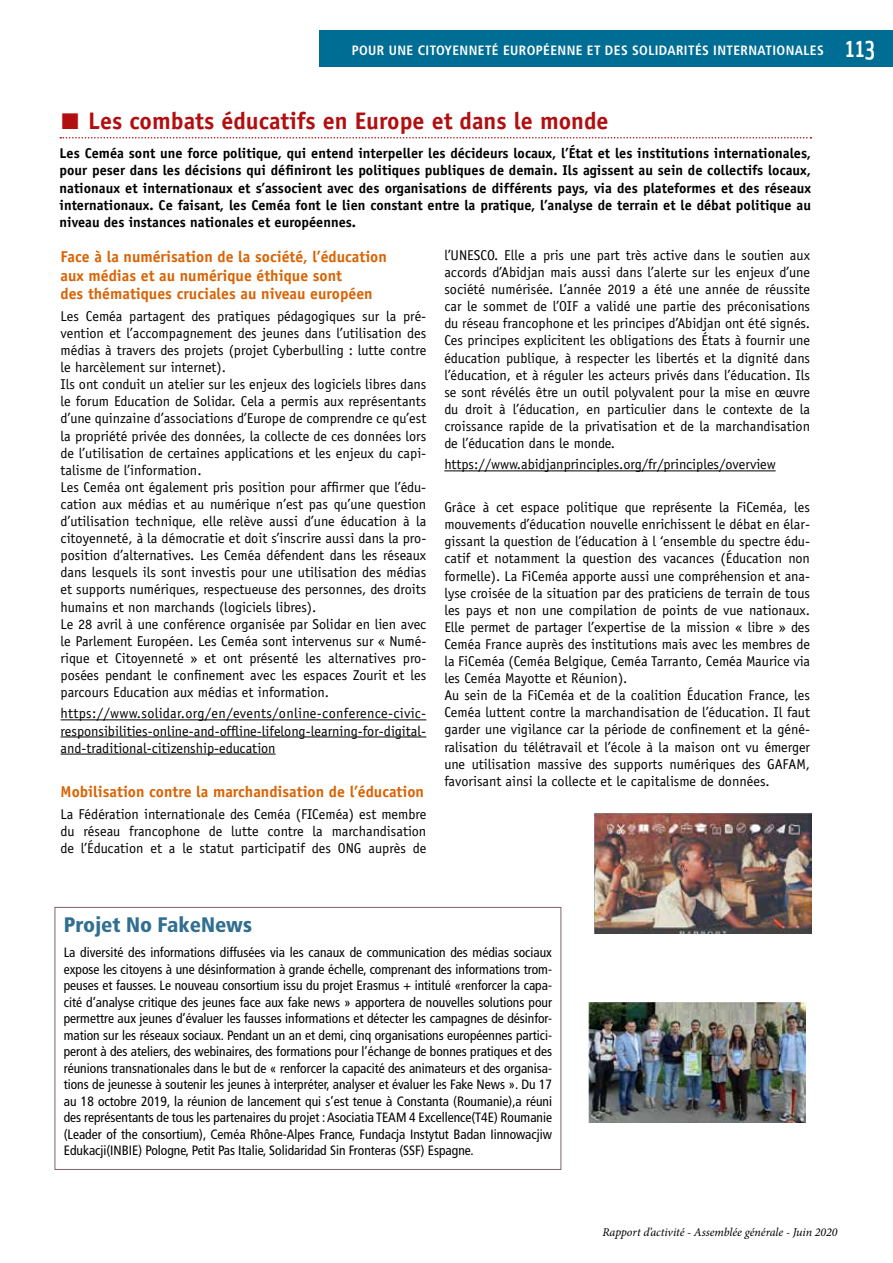
<style>
.page{position:relative;width:893px;height:1263px;background:#fff}
.page>*{position:absolute;margin:0;border:0;box-sizing:border-box;transform-origin:0 0}
.t1{font:500 27px "Solex";color:#fff}
.t2{font:700 24px "Officina Sans";color:#b20e10}
.t3{font:900 condensed 21px "Frutiger";color:#316f91}
.t4{font:700 15.75px/18.9px "Officina Sans";color:#d96304}
.t5{font:14.25px/17.1px "Officina Sans";color:#000;text-align:justify}
.t6{font:700 14.25px/17.1px "Officina Sans";color:#000;text-align:justify}
.t7{font:condensed 13.5px/16.5px "Frutiger";color:#000;text-align:justify}
.t8{font:700 condensed 13.5px "Frutiger";letter-spacing:.03em;color:#fff}
.t9{font:italic 12px "Minion Pro";letter-spacing:-.005em;color:#000}
.s1{font-family:"Lucida Sans Unicode";font-weight:400;font-size:27px}
</style>
<div class="page">
<div style="left:319px;top:30px;width:574px;height:36px;background:#006d94"></div>
<svg style="left:60px;top:137px;width:751px;height:2px"></svg>
<div style="left:55px;top:907px;width:506px;height:263px;border:1px solid #806268"></div>
<hr style="left:61px;top:719px;width:365px;height:1px;background:#000">
<hr style="left:61px;top:737px;width:365px;height:1px;background:#000">
<hr style="left:61px;top:754px;width:215px;height:1px;background:#000">
<hr style="left:444px;top:470px;width:332px;height:1px;background:#000">
<img style="left:588px;top:1002px;width:217px;height:120px">
<img style="left:594px;top:813px;width:217px;height:120px">
<p class="t8" style="left:352px;top:42px;width:474px">POUR UNE CITOYENNETÉ EUROPÉENNE ET DES SOLIDARITÉS INTERNATIONALES</p>
<h2 class="t2" style="left:60px;top:105px;width:550px"><span class="s1">■</span> Les combats éducatifs en Europe et dans le monde</h2>
<p class="t6" style="left:60px;top:145px;width:753px">Les Ceméa sont une force politique, qui entend interpeller les décideurs locaux, l’État et les institutions internationales, pour peser dans les décisions qui définiront les politiques publiques de demain. Ils agissent au sein de collectifs locaux, nationaux et internationaux et s’associent avec des organisations de différents pays, via des plateformes et des réseaux internationaux. Ce faisant, les Ceméa font le lien constant entre la pratique, l’analyse de terrain et le débat politique au niveau des instances nationales et européennes.</p>
<p class="t4" style="left:61px;top:247px;width:328px">Face à la numérisation de la société, l’éducation aux médias et au numérique éthique sont<br>des thématiques cruciales au niveau européen</p>
<p class="t5" style="left:61px;top:307px;width:367px;text-align:left">Les Ceméa partagent des pratiques pédagogiques sur la pré&shy;vention et l’accompagnement des jeunes dans l’utilisation des médias à travers des projets (projet Cyberbulling : lutte contre le harcèlement sur internet).<br>Ils ont conduit un atelier sur les enjeux des logiciels libres dans le forum Education de Solidar. Cela a permis aux représentants d’une quinzaine d’associations d’Europe de comprendre ce qu’est la propriété privée des données, la collecte de ces données lors de l’utilisation de certaines applications et les enjeux du capi&shy;talisme de l’information.<br>Les Ceméa ont également pris position pour affirmer que l’édu&shy;cation aux médias et au numérique n’est pas qu’une question d’utilisation technique, elle relève aussi d’une éducation à la citoyenneté, à la démocratie et doit s’inscrire aussi dans la pro&shy;position d’alternatives. Les Ceméa défendent dans les réseaux dans lesquels ils sont investis pour une utilisation des médias et supports numériques, respectueuse des personnes, des droits humains et non marchands (logiciels libres).<br>Le 28 avril à une conférence organisée par Solidar en lien avec le Parlement Européen. Les Ceméa sont intervenus sur « Numé&shy;rique et Citoyenneté » et ont présenté les alternatives pro&shy;posées pendant le confinement avec les espaces Zourit et les parcours Education aux médias et information.</p>
<p class="t5" style="left:61px;top:705px;width:367px">https://www.solidar.org/en/events/online-conference-civic&shy;responsibilities-online-and-offline-lifelong-learning-for-digital&shy;and-traditional-citizenship-education</p>
<p class="t4" style="left:61px;top:782px;width:365px">Mobilisation contre la marchandisation de l’éducation</p>
<p class="t5" style="left:61px;top:805px;width:367px">La Fédération internationale des Ceméa (FICeméa) est membre du réseau francophone de lutte contre la marchandisation de l’Éducation et a le statut participatif des ONG auprès de</p>
<p class="t5" style="left:444px;top:247px;width:367px">l’UNESCO. Elle a pris une part très active dans le soutien aux accords d’Abidjan mais aussi dans l’alerte sur les enjeux d’une société numérisée. L’année 2019 a été une année de réussite car le sommet de l’OIF a validé une partie des préconisations du réseau francophone et les principes d’Abidjan ont été signés.<br>Ces principes explicitent les obligations des États à fournir une éducation publique, à respecter les libertés et la dignité dans l’éducation, et à réguler les acteurs privés dans l’éducation. Ils se sont révélés être un outil polyvalent pour la mise en œuvre du droit à l’éducation, en particulier dans le contexte de la croissance rapide de la privatisation et de la marchandisation de l’éducation dans le monde.</p>
<p class="t5" style="left:444px;top:456px;width:333px">https://www.abidjanprinciples.org/fr/principles/overview</p>
<p class="t5" style="left:444px;top:499px;width:367px;text-align:left">Grâce à cet espace politique que représente la FiCeméa, les mouvements d’éducation nouvelle enrichissent le débat en élar&shy;gissant la question de l’éducation à l ‘ensemble du spectre édu&shy;catif et notamment la question des vacances (Éducation non formelle). La FiCeméa apporte aussi une compréhension et ana&shy;lyse croisée de la situation par des praticiens de terrain de tous les pays et non une compilation de points de vue nationaux.<br>Elle permet de partager l’expertise de la mission « libre » des Ceméa France auprès des institutions mais avec les membres de la FiCeméa (Ceméa Belgique, Ceméa Tarranto, Ceméa Maurice via les Ceméa Mayotte et Réunion).<br>Au sein de la FiCeméa et de la coalition Éducation France, les Ceméa luttent contre la marchandisation de l’éducation. Il faut garder une vigilance car la période de confinement et la géné&shy;ralisation du télétravail et l’école à la maison ont vu émerger une utilisation massive des supports numériques des GAFAM, favorisant ainsi la collecte et le capitalisme de données.</p>
<h1 class="t1" style="left:845px;top:30px;width:32px">113</h1>
<h3 class="t3" style="left:64px;top:912px;width:190px">Projet No FakeNews</h3>
<p class="t7" style="left:64px;top:944px;width:490px">La diversité des informations diffusées via les canaux de communication des médias sociaux expose les citoyens à une désinformation à grande échelle, comprenant des informations trom&shy;peuses et fausses. Le nouveau consortium issu du projet Erasmus + intitulé «renforcer la capa&shy;cité d’analyse critique des jeunes face aux fake news » apportera de nouvelles solutions pour permettre aux jeunes d’évaluer les fausses informations et détecter les campagnes de désinfor&shy;mation sur les réseaux sociaux. Pendant un an et demi, cinq organisations européennes partici&shy;peront à des ateliers, des webinaires, des formations pour l’échange de bonnes pratiques et des réunions transnationales dans le but de « renforcer la capacité des animateurs et des organisa&shy;tions de jeunesse à soutenir les jeunes à interpréter, analyser et évaluer les Fake News ». Du 17 au 18 octobre 2019, la réunion de lancement qui s’est tenue à Constanta (Roumanie),a réuni des représentants de tous les partenaires du projet : Asociatia TEAM 4 Excellence(T4E) Roumanie (Leader of the consortium), Ceméa Rhône-Alpes France, Fundacja Instytut Badan Iinnowacjiw Edukacji(INBIE) Pologne, Petit Pas Italie, Solidaridad Sin Fronteras (SSF) Espagne.</p>
<p class="t9" style="left:602px;top:1223px;width:237px">Rapport d’activité - Assemblée générale - Juin 2020</p>
</div>
